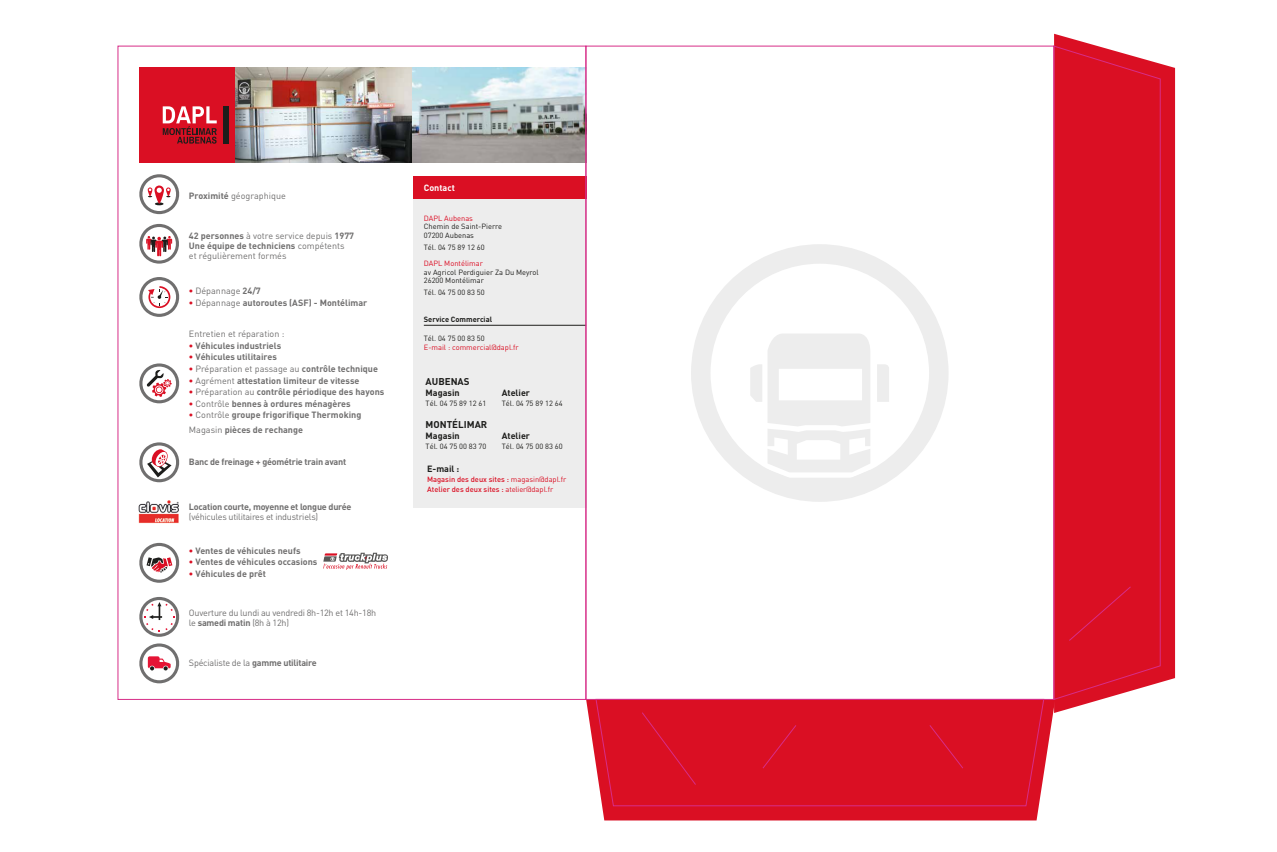
<style>
.page{position:relative;width:1277px;height:852px;background:#fff}
.page>*{position:absolute;margin:0;border:0;box-sizing:border-box;transform-origin:0 0}
.t1{font:700 9.75px "DIN";color:#1d1d1b}
.t2{font:700 9px/14.6px "DIN";color:#706f6f}
.t3{font:9px/10.1px "DIN";letter-spacing:-.015em;color:#706f6f}
.t4{font:700 9px "DIN";letter-spacing:-.025em;color:#706f6f}
.t5{font:700 9px "DIN";color:#1d1d1b}
.t6{font:700 9px "DIN";color:#fff}
.t7{font:7.5px/8.6px "DIN";color:#1d1d1b}
.t8{font:500 7.5px/10.1px "DIN";color:#da0f23}
.t9{font:7.5px "DIN";color:#dc0c23}
.t10{font:7.5px "DIN";color:#da0f23}
.t11{font:700 7.5px "DIN";color:#1d1d1b}
.s1{font-weight:700}
.s2{font-weight:700;color:#da0f23}
.s3{color:#da0f23}
.s4{font-weight:400}
</style>
<div class="page">
<svg style="left:586px;top:699px;width:469px;height:121px;fill:#da0f23"></svg>
<svg style="left:1054px;top:34px;width:120px;height:678px;fill:#da0f23"></svg>
<svg style="left:691px;top:244px;width:257px;height:257px"></svg>
<img style="left:235px;top:67px;width:349px;height:96px">
<svg style="left:139px;top:224px;width:40px;height:39px"></svg>
<svg style="left:139px;top:174px;width:41px;height:40px"></svg>
<svg style="left:139px;top:597px;width:41px;height:39px"></svg>
<svg style="left:139px;top:363px;width:41px;height:40px"></svg>
<svg style="left:139px;top:442px;width:41px;height:40px"></svg>
<img style="left:139px;top:500px;width:40px;height:23px">
<svg style="left:139px;top:542px;width:41px;height:40px"></svg>
<svg style="left:139px;top:643px;width:41px;height:40px"></svg>
<svg style="left:139px;top:277px;width:41px;height:40px"></svg>
<div style="left:139px;top:67px;width:96px;height:95px;background:#da0f23"></div>
<svg style="left:162px;top:106px;width:55px;height:38px"></svg>
<div style="left:223px;top:106px;width:6px;height:37px;background:#1d1d1b"></div>
<svg style="left:323px;top:552px;width:65px;height:17px"></svg>
<div style="left:413px;top:176px;width:173px;height:332px;background:#ededed"></div>
<div style="left:413px;top:176px;width:173px;height:23px;background:#da0f23"></div>
<hr style="left:424px;top:325px;width:162px;height:1px;background:#1d1d1b">
<div style="left:1053px;top:45px;width:107px;height:654px;background:#da0f23"></div>
<div style="left:1068px;top:586px;width:63px;height:54px;background:#da0f23"></div>
<div style="left:595px;top:698px;width:449px;height:107px;background:#da0f23"></div>
<div style="left:641px;top:711px;width:55px;height:73px;background:#da0f23"></div>
<svg style="left:762px;top:724px;width:34px;height:44px"></svg>
<svg style="left:929px;top:724px;width:34px;height:44px"></svg>
<p class="t3" style="left:189px;top:191px;width:98px"><span class="s1">Proximité</span> géographique</p>
<p class="t3" style="left:189px;top:230px;width:167px"><span class="s1">42 personnes</span> à votre service depuis <span class="s1">1977<br>Une équipe de techniciens</span> compétents et régulièrement formés</p>
<p class="t3" style="left:189px;top:286px;width:73px"><span class="s2">•</span> Dépannage <span class="s1">24/7</span></p>
<p class="t2" style="left:189px;top:295px;width:180px"><span class="s3">•</span> <span class="s4">Dépannage</span> autoroutes (ASF) - Montélimar</p>
<p class="t3" style="left:189px;top:328px;width:97px">Entretien et réparation :</p>
<p class="t2" style="left:189px;top:337px;width:94px"><span class="s3">•</span> Véhicules industriels</p>
<p class="t2" style="left:189px;top:349px;width:89px"><span class="s3">•</span> Véhicules utilitaires</p>
<p class="t3" style="left:189px;top:363px;width:191px"><span class="s2">•</span> Préparation et passage au <span class="s1">contrôle technique</span></p>
<p class="t2" style="left:189px;top:372px;width:172px"><span class="s3">•</span> <span class="s4">Agrément</span> attestation limiteur de vitesse</p>
<p class="t2" style="left:189px;top:384px;width:197px"><span class="s3">•</span> <span class="s4">Préparation au</span> contrôle périodique des hayons</p>
<p class="t2" style="left:189px;top:395px;width:163px"><span class="s3">•</span> <span class="s4">Contrôle</span> bennes à ordures ménagères</p>
<p class="t2" style="left:189px;top:407px;width:174px"><span class="s3">•</span> <span class="s4">Contrôle</span> groupe frigorifique Thermoking<br><span class="s4">Magasin</span> pièces de rechange</p>
<p class="t4" style="left:189px;top:456px;width:159px">Banc de freinage + géométrie train avant</p>
<p class="t4" style="left:189px;top:501px;width:164px">Location courte, moyenne et longue durée</p>
<p class="t3" style="left:189px;top:511px;width:131px">(véhicules utilitaires et industriels)</p>
<p class="t2" style="left:189px;top:542px;width:113px"><span class="s3">•</span> Ventes de véhicules neufs</p>
<p class="t2" style="left:189px;top:554px;width:130px"><span class="s3">•</span> Ventes de véhicules occasions</p>
<p class="t2" style="left:189px;top:565px;width:79px"><span class="s3">•</span> Véhicules de prêt</p>
<p class="t3" style="left:189px;top:607px;width:189px">Ouverture du lundi au vendredi 8h-12h et 14h-18h le <span class="s1">samedi matin</span> (8h à 12h)</p>
<p class="t3" style="left:189px;top:657px;width:129px">Spécialiste de la <span class="s1">gamme utilitaire</span></p>
<p class="t6" style="left:424px;top:182px;width:33px">Contact</p>
<p class="t9" style="left:424px;top:213px;width:51px">DAPL Aubenas</p>
<p class="t7" style="left:424px;top:222px;width:80px">Chemin de Saint-Pierre<br>07200 Aubenas</p>
<p class="t7" style="left:424px;top:242px;width:62px">Tél. 04 75 89 12 60</p>
<p class="t9" style="left:424px;top:258px;width:61px">DAPL Montélimar</p>
<p class="t7" style="left:424px;top:267px;width:116px">av Agricol Perdiguier Za Du Meyrol<br>26200 Montélimar</p>
<p class="t7" style="left:424px;top:288px;width:62px">Tél. 04 75 00 83 50</p>
<p class="t11" style="left:424px;top:314px;width:70px">Service Commercial</p>
<p class="t7" style="left:424px;top:334px;width:62px">Tél. 04 75 00 83 50</p>
<p class="t10" style="left:424px;top:342px;width:96px">E-mail : commercial@dapl.fr</p>
<p class="t1" style="left:425px;top:374px;width:45px">AUBENAS</p>
<p class="t5" style="left:425px;top:386px;width:36px">Magasin</p>
<p class="t5" style="left:502px;top:386px;width:30px">Atelier</p>
<p class="t7" style="left:425px;top:398px;width:62px">Tél. 04 75 89 12 61</p>
<p class="t7" style="left:502px;top:398px;width:62px">Tél. 04 75 89 12 64</p>
<p class="t1" style="left:425px;top:418px;width:63px">MONTÉLIMAR</p>
<p class="t5" style="left:425px;top:430px;width:36px">Magasin</p>
<p class="t5" style="left:502px;top:430px;width:30px">Atelier</p>
<p class="t7" style="left:425px;top:442px;width:62px">Tél. 04 75 00 83 70</p>
<p class="t7" style="left:502px;top:442px;width:62px">Tél. 04 75 00 83 60</p>
<p class="t5" style="left:427px;top:462px;width:34px">E-mail :</p>
<p class="t8" style="left:427px;top:473px;width:141px">Magasin des deux sites : <span class="s4">magasin@dapl.fr<br></span>Atelier des deux sites : <span class="s4">atelier@dapl.fr</span></p>
</div>
